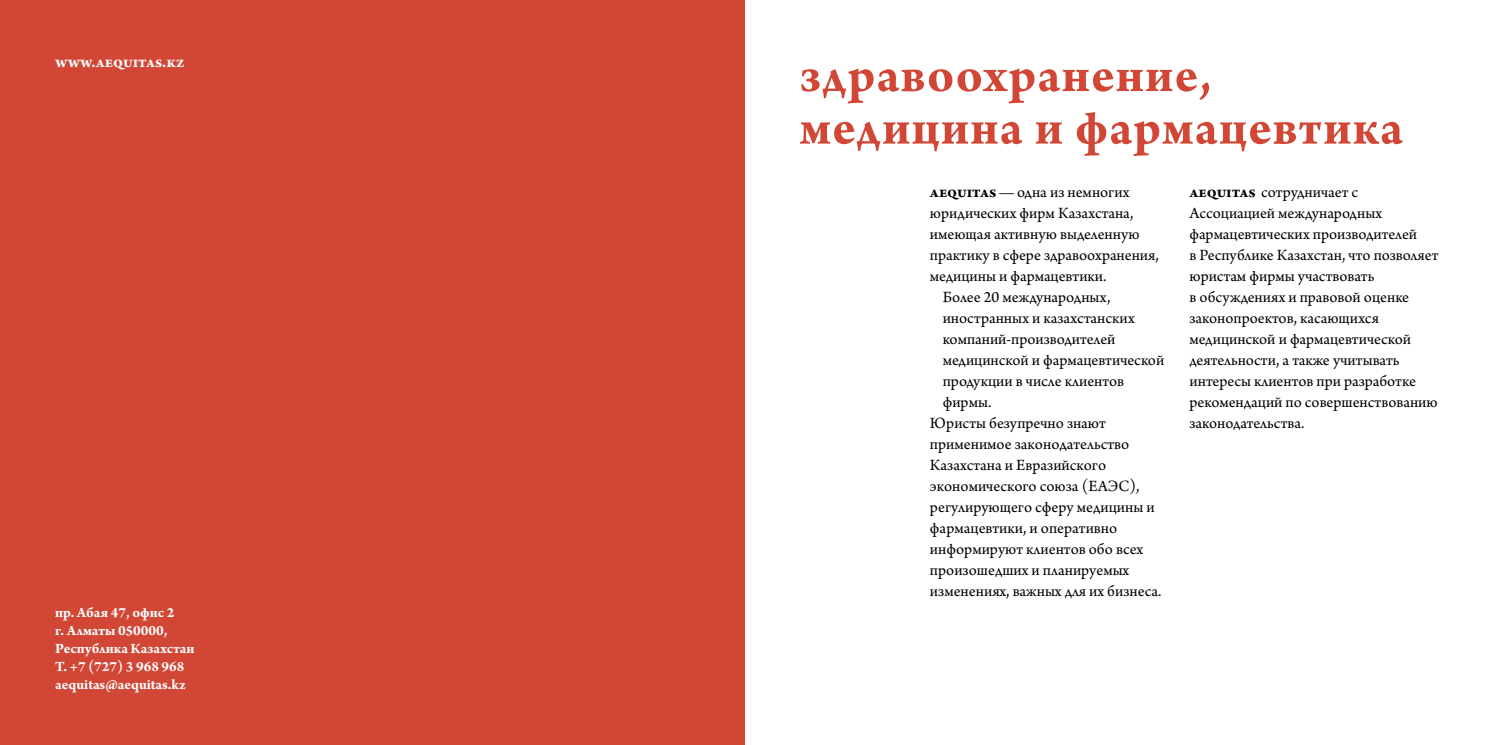
<style>
.page{position:relative;width:1489px;height:745px;background:#fff}
.page>*{position:absolute;margin:0;border:0;box-sizing:border-box;transform-origin:0 0}
.t1{font:700 52.5px/52.5px "Arno Pro";letter-spacing:.025em;color:#d14635}
.t2{font:16.5px/21px "Arno Pro";color:#000}
.t3{font:700 16.5px "Arno Pro";color:#fff}
.t4{font:700 15px/18px "Arno Pro";color:#fff}
.s1{font-weight:700}
</style>
<div class="page">
<div style="left:0;top:0;width:744px;height:744px;background:#d14635"></div>
<p class="t3" style="left:55px;top:52px;width:131px">www.aequitas.kz</p>
<p class="t4" style="left:55px;top:604px;width:141px">пр. Абая 47, офис 2<br>г. Алматы 050000,<br>Республика Казахстан<br>T. +7 (727) 3 968 968 aequitas@aequitas.kz</p>
<h1 class="t1" style="left:799px;top:51px;width:605px">здравоохранение, медицина и фармацевтика</h1>
<p class="t2" style="left:929px;top:182px;width:201px"><span class="s1">aequitas</span>—одна из немногих</p>
<p class="t2" style="left:929px;top:203px;width:205px">юридических фирм Казахстана,</p>
<p class="t2" style="left:929px;top:224px;width:211px">имеющая активную выделенную</p>
<p class="t2" style="left:929px;top:245px;width:230px">практику в сфере здравоохранения,</p>
<p class="t2" style="left:929px;top:266px;width:178px">медицины и фармацевтики.</p>
<p class="t2" style="left:942px;top:287px;width:169px">Более 20 международных,</p>
<p class="t2" style="left:942px;top:308px;width:193px">иностранных и казахстанских</p>
<p class="t2" style="left:942px;top:329px;width:174px">компаний-производителей</p>
<p class="t2" style="left:942px;top:350px;width:223px">медицинской и фармацевтической</p>
<p class="t2" style="left:942px;top:371px;width:183px">продукции в числе клиентов</p>
<p class="t2" style="left:942px;top:392px;width:50px">фирмы.</p>
<p class="t2" style="left:929px;top:413px;width:177px">Юристы безупречно знают</p>
<p class="t2" style="left:929px;top:434px;width:201px">применимое законодательство</p>
<p class="t2" style="left:929px;top:455px;width:178px">Казахстана и Евразийского</p>
<p class="t2" style="left:929px;top:476px;width:211px">экономического союза (ЕАЭС),</p>
<p class="t2" style="left:929px;top:497px;width:226px">регулирующего сферу медицины и</p>
<p class="t2" style="left:929px;top:518px;width:189px">фармацевтики, и оперативно</p>
<p class="t2" style="left:929px;top:539px;width:215px">информируют клиентов обо всех</p>
<p class="t2" style="left:929px;top:560px;width:201px">произошедших и планируемых</p>
<p class="t2" style="left:929px;top:581px;width:233px">изменениях, важных для их бизнеса.</p>
<p class="t2" style="left:1189px;top:182px;width:250px"><span class="s1">aequitas</span> сотрудничает с<br>Ассоциацией международных фармацевтических производителей<br>в Республике Казахстан, что позволяет юристам фирмы участвовать<br>в обсуждениях и правовой оценке законопроектов, касающихся медицинской и фармацевтической деятельности, а также учитывать интересы клиентов при разработке рекомендаций по совершенствованию законодательства.</p>
</div>
